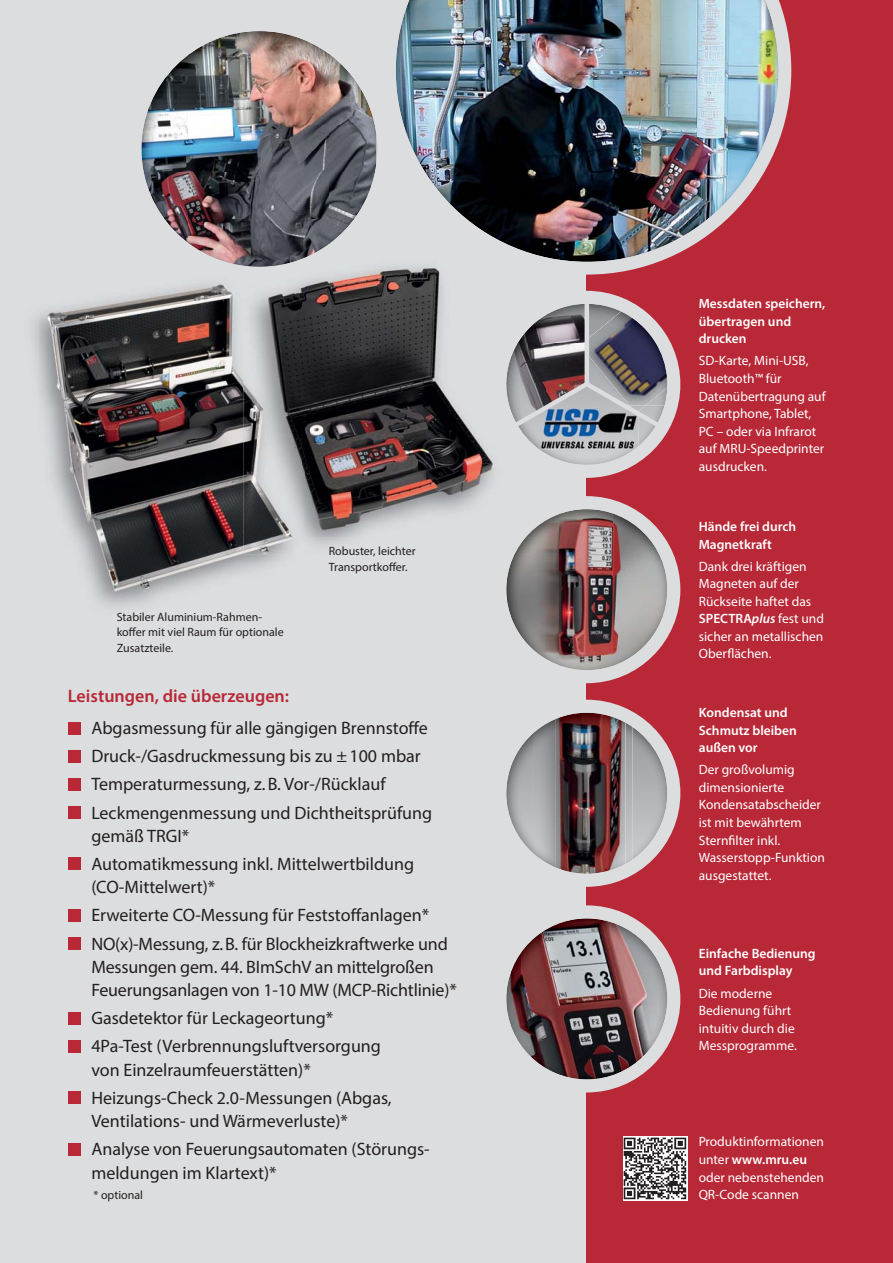
<style>
.page{position:relative;width:893px;height:1263px;background:#dcddde}
.page>*{position:absolute;margin:0;border:0;box-sizing:border-box;transform-origin:0 0}
.t1{font:18px/28px "Myriad Pro";color:#231f20}
.t2{font:600 18px "Myriad Pro";color:#b82837}
.t3{font:13.5px/17.5px "Myriad Pro";color:#fff}
.t4{font:600 13.5px/17.5px "Myriad Pro";color:#fff}
.t5{font:12px/15.6px "Myriad Pro";color:#231f20}
.s1{font-weight:600}
.s2{font-weight:600;font-style:italic}
</style>
<div class="page">
<div style="left:587px;top:0;width:306px;height:1263px;background:#b82837"></div>
<div style="left:68px;top:722px;width:12px;height:12px;background:#b82837"></div>
<div style="left:68px;top:750px;width:12px;height:12px;background:#b82837"></div>
<div style="left:68px;top:778px;width:12px;height:12px;background:#b82837"></div>
<div style="left:68px;top:806px;width:12px;height:13px;background:#b82837"></div>
<div style="left:68px;top:858px;width:12px;height:12px;background:#b82837"></div>
<div style="left:68px;top:909px;width:12px;height:12px;background:#b82837"></div>
<div style="left:68px;top:937px;width:12px;height:13px;background:#b82837"></div>
<div style="left:68px;top:1012px;width:12px;height:12px;background:#b82837"></div>
<div style="left:68px;top:1040px;width:12px;height:12px;background:#b82837"></div>
<div style="left:68px;top:1092px;width:12px;height:12px;background:#b82837"></div>
<div style="left:68px;top:1143px;width:12px;height:12px;background:#b82837"></div>
<img style="left:623px;top:1136px;width:64px;height:65px">
<img style="left:305px;top:268px;width:190px;height:270px">
<svg style="left:493px;top:700px;width:187px;height:187px;fill:#dcddde"></svg>
<img style="left:517px;top:713px;width:115px;height:80px">
<img style="left:632px;top:727px;width:35px;height:133px">
<img style="left:506px;top:732px;width:28px;height:122px">
<img style="left:534px;top:733px;width:21px;height:134px">
<img style="left:534px;top:733px;width:4px;height:121px">
<img style="left:625px;top:728px;width:7px;height:136px">
<img style="left:555px;top:733px;width:37px;height:141px">
<svg style="left:623px;top:721px;width:10px;height:7px"></svg>
<img style="left:597px;top:713px;width:26px;height:8px">
<svg style="left:534px;top:713px;width:63px;height:20px"></svg>
<svg style="left:383px;top:0;width:408px;height:275px;fill:#daddde"></svg>
<img style="left:396px;top:0;width:382px;height:262px">
<div style="left:133px;top:23px;width:252px;height:252px;background:#dcddde;border-radius:50%"></div>
<img style="left:165px;top:55px;width:23px;height:23px">
<img style="left:188px;top:31px;width:141px;height:47px">
<img style="left:329px;top:54px;width:24px;height:24px">
<img style="left:141px;top:78px;width:235px;height:142px">
<img style="left:165px;top:220px;width:23px;height:23px">
<img style="left:188px;top:220px;width:141px;height:47px">
<img style="left:329px;top:220px;width:24px;height:24px">
<div style="left:493px;top:496px;width:187px;height:187px;background:#dcddde;border-radius:50%"></div>
<img style="left:511px;top:514px;width:49px;height:49px">
<img style="left:560px;top:509px;width:54px;height:54px">
<img style="left:614px;top:513px;width:50px;height:50px">
<img style="left:506px;top:563px;width:161px;height:53px">
<img style="left:511px;top:616px;width:49px;height:50px">
<img style="left:560px;top:616px;width:54px;height:54px">
<img style="left:614px;top:616px;width:50px;height:50px">
<div style="left:493px;top:905px;width:187px;height:187px;background:#dcddde;border-radius:50%"></div>
<img style="left:506px;top:918px;width:161px;height:161px;border-radius:50%">
<img style="left:301px;top:282px;width:4px;height:255px">
<img style="left:38px;top:282px;width:249px;height:322px">
<img style="left:243px;top:282px;width:50px;height:273px">
<img style="left:258px;top:282px;width:43px;height:256px">
<div style="left:493px;top:291px;width:187px;height:187px;background:#dcddde;border-radius:50%"></div>
<img style="left:541px;top:450px;width:92px;height:15px">
<img style="left:525px;top:436px;width:15px;height:14px">
<img style="left:638px;top:436px;width:26px;height:10px">
<img style="left:589px;top:311px;width:78px;height:65px">
<img style="left:517px;top:320px;width:29px;height:24px">
<img style="left:546px;top:318px;width:38px;height:26px">
<img style="left:507px;top:344px;width:77px;height:32px">
<img style="left:539px;top:306px;width:30px;height:14px">
<svg style="left:569px;top:304px;width:63px;height:14px"></svg>
<img style="left:540px;top:436px;width:98px;height:14px">
<div style="left:584px;top:296px;width:5px;height:88px;background:#dcddde"></div>
<img style="left:506px;top:376px;width:164px;height:60px">
<p class="t5" style="left:329px;top:544px;width:88px">Robuster, leichter</p>
<p class="t5" style="left:117px;top:609px;width:169px">Stabiler Aluminium Rahmen&shy;koffer mit viel Raum für optionale<br>Zusatzteile.</p>
<p class="t5" style="left:213px;top:609px;width:5px">-</p>
<p class="t5" style="left:329px;top:560px;width:80px">Transportkoffer.</p>
<p class="t2" style="left:68px;top:689px;width:223px">Leistungen, die überzeugen:</p>
<p class="t1" style="left:91px;top:715px;width:342px">Abgasmessung für alle gängigen Brennstoffe Druck-/Gasdruckmessung bis zu ± 100 mbar Temperaturmessung, z. B. Vor-/Rücklauf Leckmengenmessung und Dichtheitsprüfung</p>
<p class="t1" style="left:91px;top:823px;width:324px">gemäß TRGI*<br>Automatikmessung inkl. Mittelwertbildung</p>
<p class="t1" style="left:91px;top:874px;width:358px">(CO-Mittelwert)*<br>Erweiterte CO-Messung für Feststoffanlagen*<br>NO(x)-Messung, z. B. für Blockheizkraftwerke und</p>
<p class="t1" style="left:91px;top:956px;width:367px;line-height:23.4px">Messungen gem. 44. BImSchV an mittelgroßen<br>Feuerungsanlagen von 1-10 MW (MCP-Richtlinie)*</p>
<p class="t1" style="left:91px;top:1005px;width:291px">Gasdetektor für Leckageortung*<br>4Pa-Test (Verbrennungsluftversorgung</p>
<p class="t1" style="left:91px;top:1057px;width:302px">von Einzelraumfeuerstätten)*<br>Heizungs-Check 2.0-Messungen (Abgas,</p>
<p class="t1" style="left:91px;top:1108px;width:340px">Ventilations- und Wärmeverluste)*<br>Analyse von Feuerungsautomaten (Störungs-</p>
<p class="t1" style="left:91px;top:1160px;width:187px">meldungen im Klartext)*</p>
<p class="t5" style="left:93px;top:1188px;width:51px">* optional</p>
<p class="t4" style="left:699px;top:296px;width:128px">Messdaten speichern, übertragen und drucken</p>
<p class="t3" style="left:699px;top:353px;width:128px">SD-Karte, Mini-USB,<br>Bluetooth™ für<br>Datenübertragung auf<br>Smartphone, Tablet,<br>PC – oder via Infrarot auf MRU-Speedprinter ausdrucken.</p>
<p class="t4" style="left:699px;top:519px;width:99px">Hände frei durch<br>Magnetkraft</p>
<p class="t3" style="left:699px;top:558px;width:127px">Dank drei kräftigen<br>Magneten auf der<br>Rückseite haftet das<br><span class="s1">SPECTRA</span><span class="s2">plus</span> fest und sicher an metallischen<br>Oberflächen.</p>
<p class="t4" style="left:699px;top:705px;width:99px">Kondensat und<br>Schmutz bleiben außen vor</p>
<p class="t3" style="left:699px;top:762px;width:128px">Der großvolumig dimensionierte<br>Kondensatabscheider ist mit bewährtem<br>Stern filter inkl.<br>Wasserstopp- Funktion ausgestattet.</p>
<p class="t4" style="left:699px;top:945px;width:118px">Einfache Bedienung und Farbdisplay</p>
<p class="t3" style="left:699px;top:985px;width:100px">Die moderne<br>Bedienung führt intuitiv durch die<br>Messprogramme.</p>
<p class="t3" style="left:699px;top:1134px;width:127px">Produktinformationen unter <span class="s1">www.mru.eu </span>oder nebenstehenden<br>QR-Code scannen</p>
</div>
